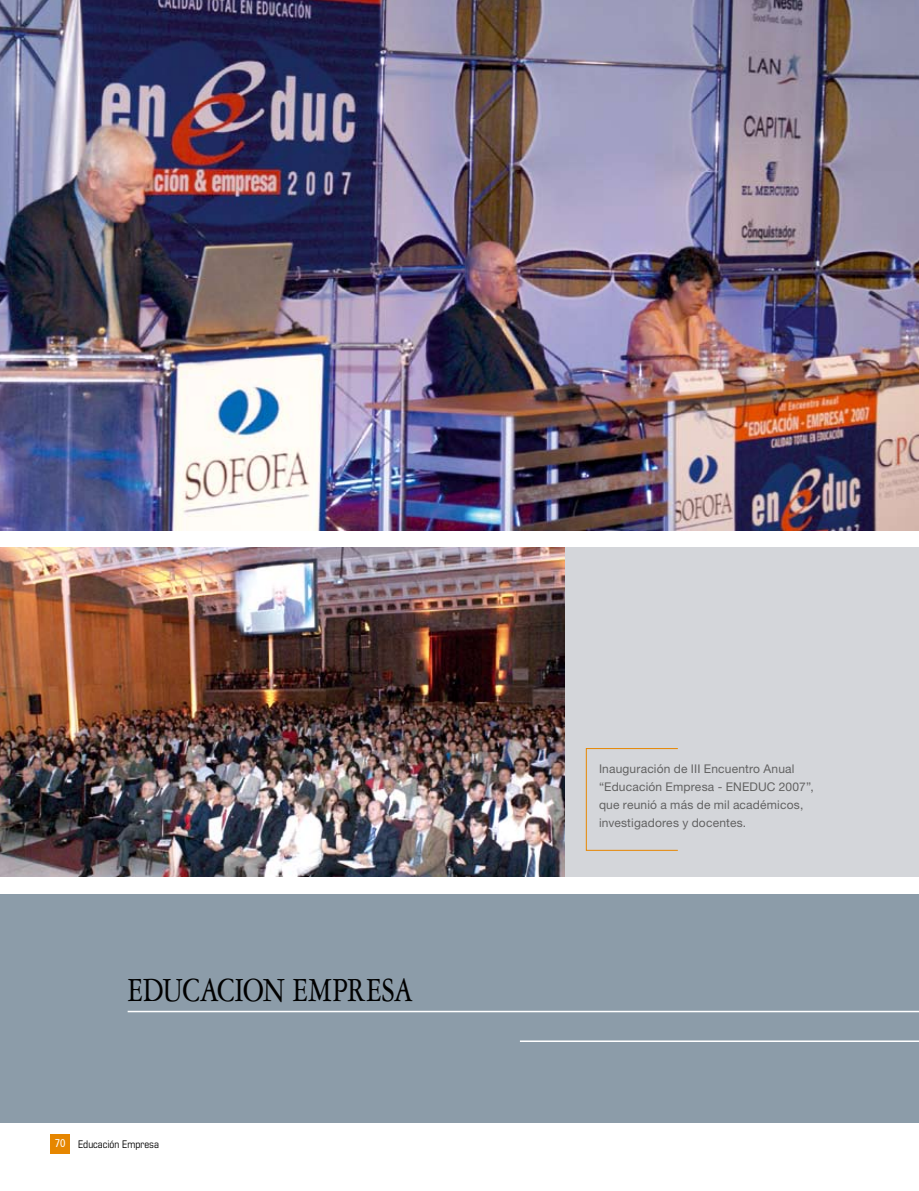
<style>
.page{position:relative;width:919px;height:1191px;background:#fff}
.page>*{position:absolute;margin:0;border:0;box-sizing:border-box;transform-origin:0 0}
.t1{font:36px "Garamond Three";letter-spacing:-.025em;color:#000;scale:.8 1}
.t2{font:12px/18px "Helvetica Neue";letter-spacing:.015em;color:#626262}
.t3{font:condensed 10.5px "Eurostile";color:#000}
.s1{font-family:"Frutiger";font-size:11.25px;color:#fff}
</style>
<div class="page">
<div style="left:50px;top:1134px;width:20px;height:19px;background:#e68600"></div>
<div style="left:0;top:547px;width:918px;height:330px;background:#d4d6da"></div>
<img style="left:0;top:0;width:918px;height:530px">
<img style="left:0;top:547px;width:564px;height:330px">
<div style="left:0;top:894px;width:918px;height:229px;background:#8c9ca9"></div>
<hr style="left:128px;top:1010px;width:790px;height:2px;background:#fff">
<hr style="left:520px;top:1040px;width:398px;height:2px;background:#fff">
<div style="left:586px;top:748px;width:92px;height:102px;border:1px solid #e68600"></div>
<h1 class="t1" style="left:128px;top:970px;width:358px">EDUCACION EMPRESA</h1>
<p class="t3" style="left:55px;top:1137px;width:106px"><span class="s1">70</span> Educación Empresa</p>
<p class="t2" style="left:599px;top:759px;width:216px">Inauguración de III Encuentro Anual “Educación Empresa - ENEDUC 2007”, que reunió a más de mil académicos, investigadores y docentes.</p>
</div>
